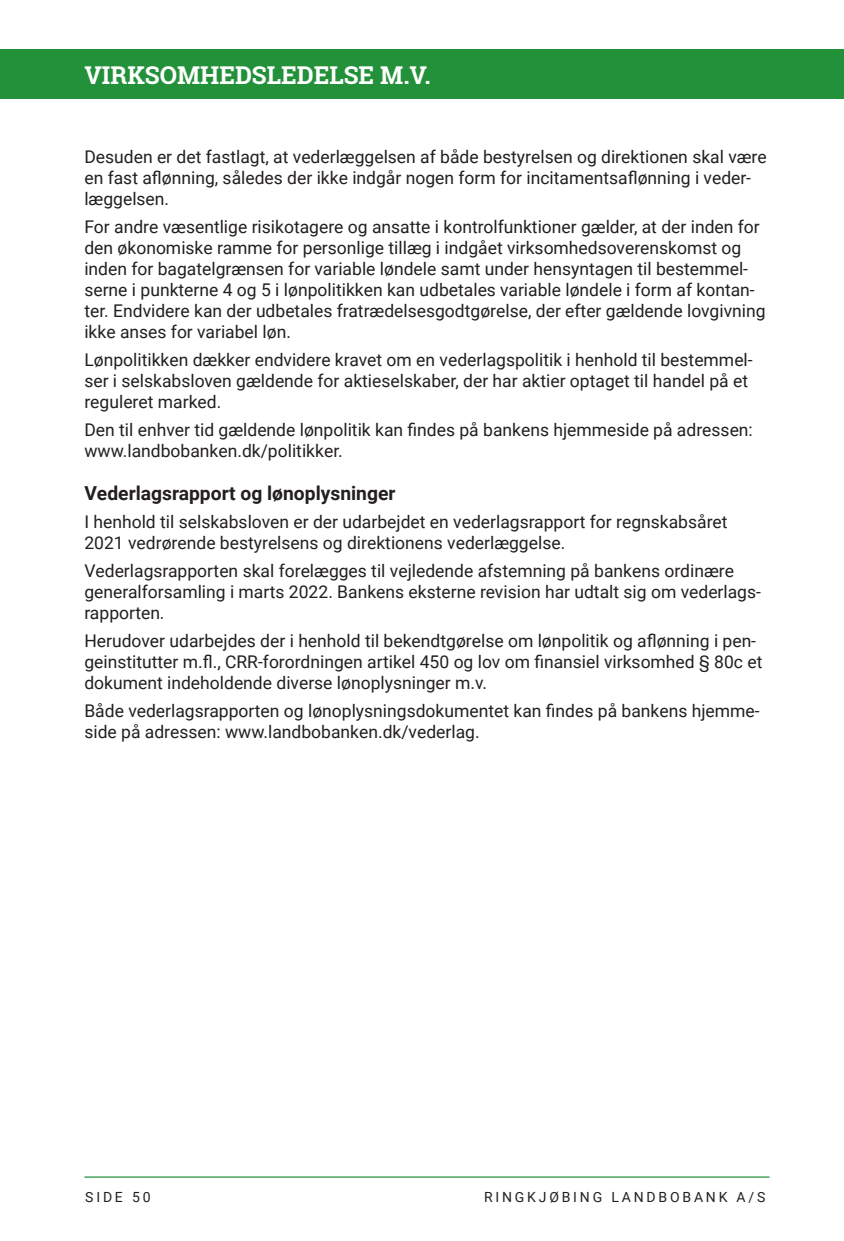
<style>
.page{position:relative;width:844px;height:1241px;background:#fff}
.page>*{position:absolute;margin:0;border:0;box-sizing:border-box;transform-origin:0 0}
.Overskrift_i_Bjælke{font:700 24.5px "Roboto Slab";color:#fff}
.Mellemoverskrift{font:700 19.25px "Roboto";color:#231f20}
.Børdtekst{font:17.5px/21px "Roboto";color:#231f20}
.t1{font:14px "Roboto";letter-spacing:.2em;color:#231f20}
</style>
<div class="page">
<hr style="left:84px;top:1176px;width:685px;height:1px;background:#23913a">
<div style="left:0;top:50px;width:843px;height:49px;background:#23913a"></div>
<p class="Overskrift_i_Bjælke" style="left:84px;top:58px;width:348px">VIRKSOMHEDSLEDELSE M.V.</p>
<p class="Børdtekst" style="left:84px;top:145px;width:683px">Desuden er det fastlagt, at vederlæggelsen af både bestyrelsen og direktionen skal være en fast aflønning, således der ikke indgår nogen form for incitamentsaflønning i veder&shy;læggelsen.</p>
<p class="Børdtekst" style="left:84px;top:215px;width:682px">For andre væsentlige risikotagere og ansatte i kontrolfunktioner gælder, at der inden for den økonomiske ramme for personlige tillæg i indgået virksomhedsoverenskomst og inden for bagatelgrænsen for variable løndele samt under hensyntagen til bestemmel&shy;serne i punkterne 4 og 5 i lønpolitikken kan udbetales variable løndele i form af kontan&shy;ter. Endvidere kan der udbetales fratrædelsesgodtgørelse, der efter gældende lovgivning ikke anses for variabel løn.</p>
<p class="Børdtekst" style="left:84px;top:348px;width:669px">Lønpolitikken dækker endvidere kravet om en vederlagspolitik i henhold til bestemmel&shy;ser i selskabsloven gældende for aktieselskaber, der har aktier optaget til handel på et reguleret marked.</p>
<p class="Børdtekst" style="left:84px;top:418px;width:669px">Den til enhver tid gældende lønpolitik kan findes på bankens hjemmeside på adressen: www.landbobanken.dk/politikker.</p>
<p class="Mellemoverskrift" style="left:84px;top:479px;width:312px">Vederlagsrapport og lønoplysninger</p>
<p class="Børdtekst" style="left:84px;top:510px;width:644px">I henhold til selskabsloven er der udarbejdet en vederlagsrapport for regnskabsåret<br>2021 vedrørende bestyrelsens og direktionens vederlæggelse.</p>
<p class="Børdtekst" style="left:84px;top:559px;width:677px">Vederlagsrapporten skal forelægges til vejledende afstemning på bankens ordinære generalforsamling i marts 2022. Bankens eksterne revision har udtalt sig om vederlags&shy;rapporten.</p>
<p class="Børdtekst" style="left:84px;top:629px;width:679px">Herudover udarbejdes der i henhold til bekendtgørelse om lønpolitik og aflønning i pen&shy;geinstitutter m.fl., CRR-forordningen artikel 450 og lov om finansiel virksomhed § 80c et dokument indeholdende diverse lønoplysninger m.v.</p>
<p class="Børdtekst" style="left:84px;top:699px;width:676px">Både vederlagsrapporten og lønoplysningsdokumentet kan findes på bankens hjemme&shy;side på adressen: www.landbobanken.dk/vederlag.</p>
<p class="t1" style="left:85px;top:1186px;width:67px">SIDE 50</p>
<p class="t1" style="left:484px;top:1186px;width:283px">RINGKJØBING LANDBOBANK A/S</p>
</div>
